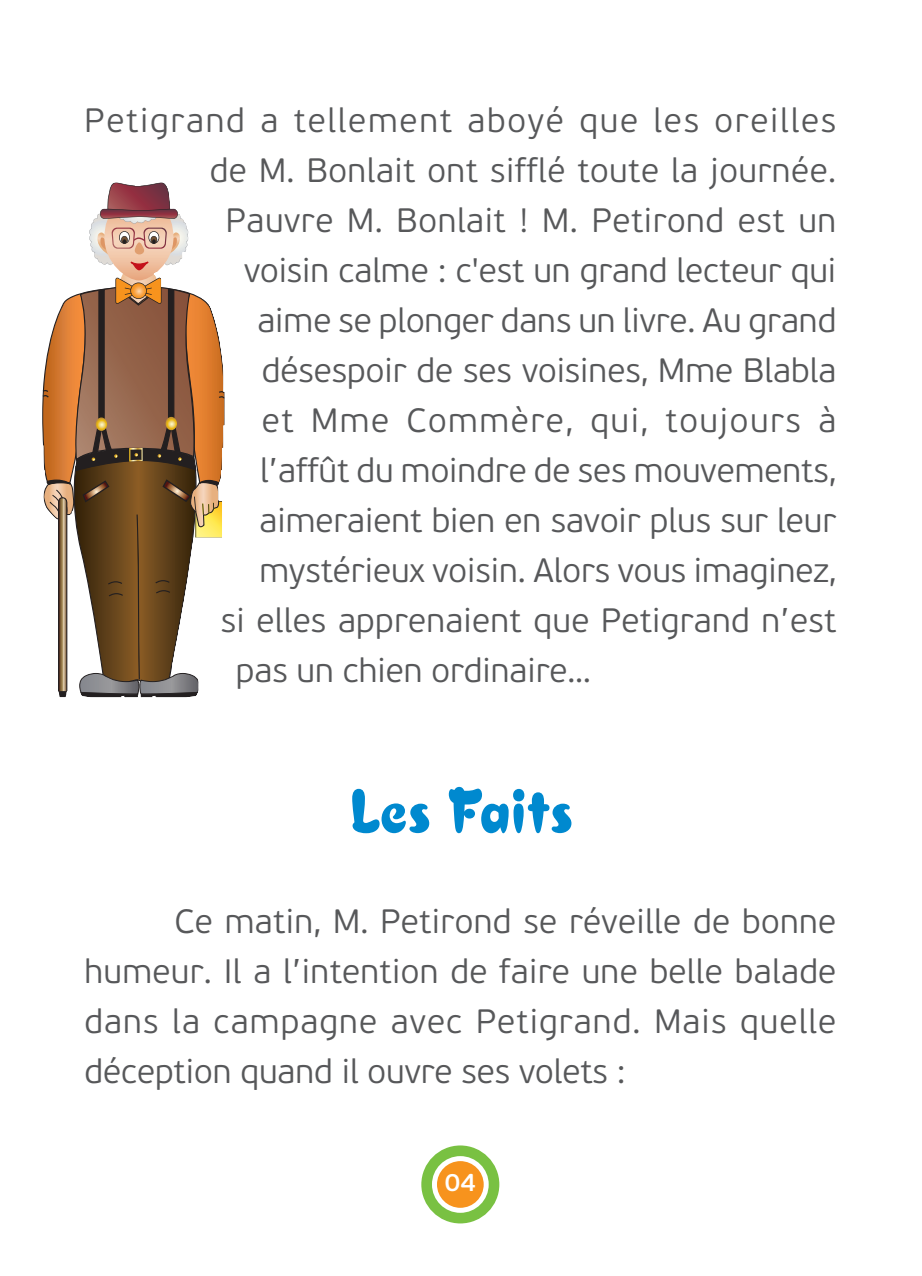
<style>
.page{position:relative;width:922px;height:1276px;background:#fff}
.page>*{position:absolute;margin:0;border:0;box-sizing:border-box;transform-origin:0 0}
.t1{font:65px "Pandero";letter-spacing:.025em;color:#0089cf}
.t2{font:300 33.75px/50px "PF Beau Sans Pro";color:#57585a;text-align:justify}
.t3{font:300 33.75px "PF Beau Sans Pro";letter-spacing:.05em;color:#57585a}
.t4{font:300 33.75px "PF Beau Sans Pro";letter-spacing:.045em;color:#57585a}
.t5{font:600 25px "PF Beau Sans Pro";color:#fff}
</style>
<div class="page">
<div style="left:421px;top:1145px;width:78px;height:78px;background:#79c142;border-radius:50%"></div>
<svg style="left:432px;top:1156px;width:56px;height:56px"></svg>
<svg style="left:42px;top:182px;width:183px;height:515px"></svg>
<p class="t3" style="left:84px;top:108px;width:753px">Petigrand a tellement aboyé que les oreilles</p>
<p class="t2" style="left:210px;top:149px;width:627px">de M. Bonlait ont sifflé toute la journée.</p>
<p class="t2" style="left:226px;top:199px;width:611px">Pauvre M. Bonlait ! M. Petirond est un</p>
<p class="t2" style="left:244px;top:249px;width:593px">voisin calme : c'est un grand lecteur qui</p>
<p class="t2" style="left:257px;top:299px;width:580px">aime se plonger dans un livre. Au grand</p>
<p class="t2" style="left:262px;top:349px;width:575px">désespoir de ses voisines, Mme Blabla</p>
<p class="t4" style="left:262px;top:408px;width:575px">et Mme Commère, qui, toujours à</p>
<p class="t2" style="left:260px;top:449px;width:577px">l’affût du moindre de ses mouvements,</p>
<p class="t2" style="left:259px;top:499px;width:578px">aimeraient bien en savoir plus sur leur</p>
<p class="t2" style="left:259px;top:549px;width:578px">mystérieux voisin. Alors vous imaginez,</p>
<p class="t2" style="left:221px;top:599px;width:616px">si elles apprenaient que Petigrand n’est</p>
<p class="t2" style="left:236px;top:649px;width:356px">pas un chien ordinaire…</p>
<h1 class="t1" style="left:349px;top:787px;width:224px">Les Faits</h1>
<p class="t2" style="left:84px;top:899px;width:753px;text-indent:90px">Ce matin, M. Petirond se réveille de bonne humeur. Il a l’intention de faire une belle balade dans la campagne avec Petigrand. Mais quelle déception quand il ouvre ses volets :</p>
<p class="t5" style="left:445px;top:1172px;width:32px">04</p>
</div>
